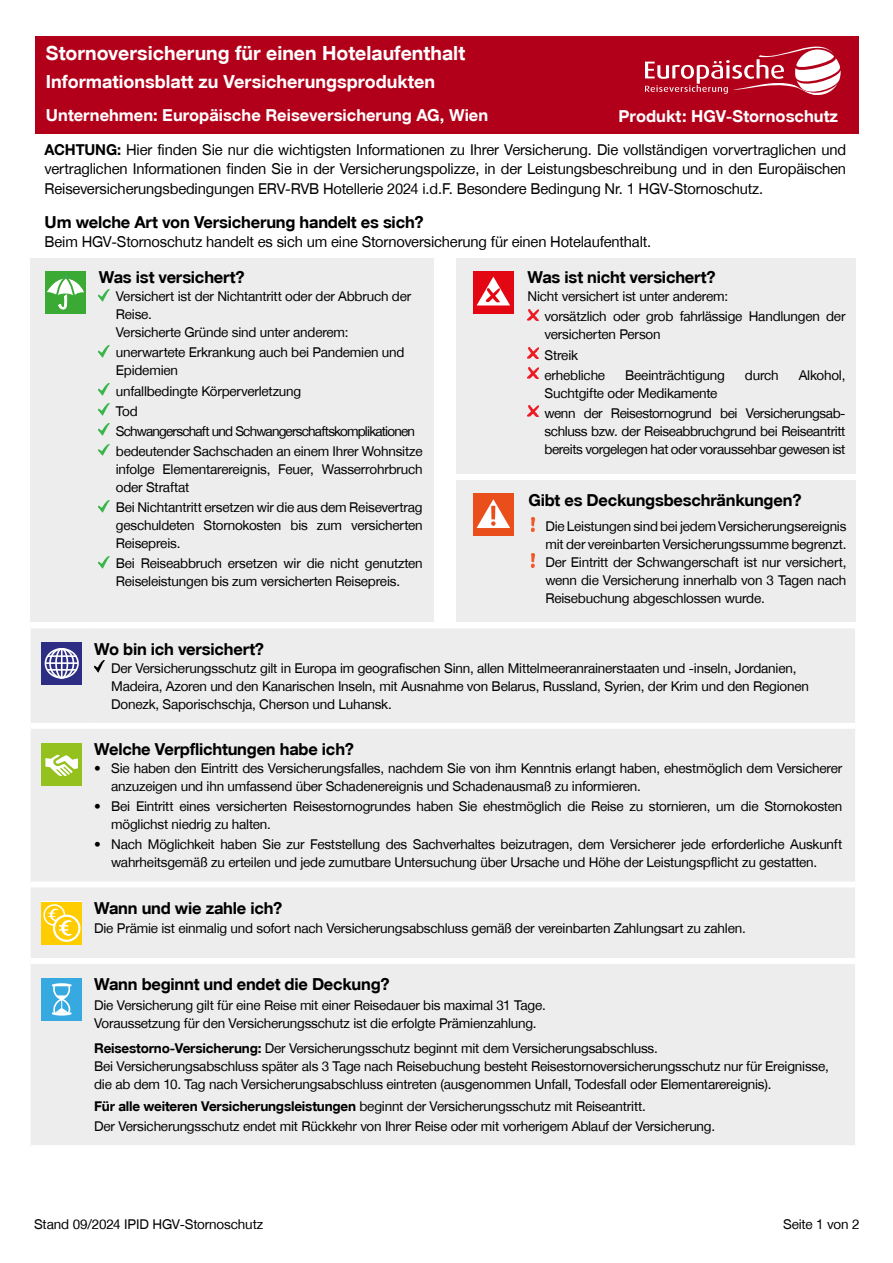
<style>
.page{position:relative;width:893px;height:1263px;background:#fff}
.page>*{position:absolute;margin:0;border:0;box-sizing:border-box;transform-origin:0 0}
.Form_title{font:19.5px "Helvetica Fet";color:#fff}
.Form_sub_title{font:18px "Helvetica Fet";color:#fff}
.Überschrift_2_-_Fragen{font:16.5px "Helvetica Fet";letter-spacing:-.015em;color:#000}
.Company_Product_header{font:16.5px "Helvetica Fet";color:#fff}
.Form_intro{font:15px/19.5px "Helvetica Nor";letter-spacing:-.01em;color:#000;text-align:justify}
.Covered_bullets{font:13.5px/18px "Helvetica Nor";letter-spacing:-.015em;color:#000}
.Fließtext_ohne_Aufz{font:13.5px/18px "Helvetica Nor";letter-spacing:-.015em;color:#000}
.Covered_bullets-2{font:13.5px "Helvetica Nor";letter-spacing:-.06em;color:#000}
.Impressium{font:13.5px "Helvetica Nor";letter-spacing:-.01em;color:#000}
.s1{font-family:"Helvetica Fet"}
</style>
<div class="page">
<div style="left:31px;top:258px;width:403px;height:363px;background:#ededed"></div>
<div style="left:456px;top:258px;width:400px;height:216px;background:#ededed"></div>
<svg style="left:99px;top:289px;width:11px;height:12px"></svg>
<svg style="left:99px;top:345px;width:11px;height:12px"></svg>
<svg style="left:99px;top:384px;width:11px;height:12px"></svg>
<svg style="left:99px;top:404px;width:11px;height:12px"></svg>
<svg style="left:99px;top:424px;width:11px;height:12px"></svg>
<svg style="left:99px;top:444px;width:11px;height:12px"></svg>
<svg style="left:99px;top:500px;width:11px;height:12px"></svg>
<svg style="left:99px;top:556px;width:11px;height:12px"></svg>
<svg style="left:527px;top:309px;width:11px;height:11px"></svg>
<svg style="left:527px;top:348px;width:11px;height:10px"></svg>
<svg style="left:527px;top:368px;width:11px;height:11px"></svg>
<svg style="left:527px;top:406px;width:11px;height:11px"></svg>
<div style="left:456px;top:480px;width:399px;height:141px;background:#ededed"></div>
<svg style="left:531px;top:518px;width:4px;height:13px"></svg>
<svg style="left:531px;top:554px;width:4px;height:13px"></svg>
<div style="left:31px;top:628px;width:824px;height:517px;background:#ededed"></div>
<div style="left:90px;top:723px;width:765px;height:6px;background:#fff"></div>
<div style="left:90px;top:881px;width:765px;height:6px;background:#fff"></div>
<div style="left:90px;top:958px;width:765px;height:6px;background:#fff"></div>
<div style="left:31px;top:723px;width:59px;height:6px;background:#fff"></div>
<div style="left:31px;top:881px;width:59px;height:6px;background:#fff"></div>
<div style="left:31px;top:958px;width:59px;height:6px;background:#fff"></div>
<svg style="left:41px;top:642px;width:41px;height:43px"></svg>
<div style="left:45px;top:648px;width:34px;height:31px;border:2px solid #fff;border-radius:50%"></div>
<div style="left:49px;top:648px;width:25px;height:31px;border:2px solid #fff;border-radius:50%"></div>
<div style="left:55px;top:648px;width:13px;height:31px;border:2px solid #fff;border-radius:50%"></div>
<hr style="left:61px;top:649px;width:2px;height:30px;background:#fff">
<hr style="left:48px;top:655px;width:28px;height:2px;background:#fff">
<hr style="left:48px;top:669px;width:28px;height:2px;background:#fff">
<hr style="left:45px;top:662px;width:33px;height:2px;background:#fff">
<svg style="left:94px;top:661px;width:11px;height:12px"></svg>
<div style="left:41px;top:743px;width:41px;height:42px;background:#95c11f"></div>
<svg style="left:45px;top:754px;width:33px;height:23px"></svg>
<div style="left:41px;top:901px;width:41px;height:43px;background:#fff"></div>
<div style="left:41px;top:902px;width:41px;height:42px;background:#fc0"></div>
<div style="left:43px;top:904px;width:22px;height:22px;border:2px solid #fff;border-radius:50%"></div>
<svg style="left:54px;top:916px;width:25px;height:25px"></svg>
<div style="left:53px;top:915px;width:28px;height:27px;border:2px solid #fff;border-radius:50%"></div>
<svg style="left:47px;top:907px;width:26px;height:30px"></svg>
<div style="left:41px;top:978px;width:41px;height:43px;background:#36a9e1"></div>
<svg style="left:52px;top:983px;width:19px;height:33px"></svg>
<div style="left:473px;top:493px;width:41px;height:43px;background:#e94e1b"></div>
<svg style="left:477px;top:499px;width:33px;height:29px"></svg>
<div style="left:45px;top:271px;width:41px;height:42px;background:#3aaa35"></div>
<svg style="left:47px;top:274px;width:37px;height:35px"></svg>
<div style="left:473px;top:271px;width:41px;height:42px;background:#e30613"></div>
<svg style="left:477px;top:277px;width:33px;height:28px"></svg>
<div style="left:35px;top:36px;width:824px;height:98px;background:#b2001a"></div>
<svg style="left:645px;top:46px;width:196px;height:49px"></svg>
<h1 class="Form_title" style="left:46px;top:41px;width:421px">Stornoversicherung für einen Hotelaufenthalt</h1>
<h1 class="Form_sub_title" style="left:46px;top:71px;width:391px">Informationsblatt zu Versicherungsprodukten</h1>
<h1 class="Company_Product_header" style="left:46px;top:105px;width:444px">Unternehmen: Europäische Reiseversicherung AG, Wien</h1>
<h1 class="Company_Product_header" style="left:619px;top:106px;width:221px">Produkt: HGV-Stornoschutz</h1>
<p class="Form_intro" style="left:45px;top:139px;width:803px"><span class="s1">ACHTUNG:</span> Hier finden Sie nur die wichtigsten Informationen zu Ihrer Versicherung. Die vollständigen vorvertraglichen und vertraglichen Informationen finden Sie in der Versicherungspolizze, in der Leistungsbeschreibung und in den Europäischen Reiseversicherungsbedingungen ERV-RVB Hotellerie 2024 i.d.F. Besondere Bedingung Nr. 1 HGV-Stornoschutz.</p>
<h2 class="Überschrift_2_-_Fragen" style="left:45px;top:211px;width:381px">Um welche Art von Versicherung handelt es sich?</h2>
<p class="Form_intro" style="left:45px;top:232px;width:608px">Beim HGV-Stornoschutz handelt es sich um eine Stornoversicherung für einen Hotelaufenthalt.</p>
<h2 class="Überschrift_2_-_Fragen" style="left:99px;top:267px;width:147px">Was ist versichert?</h2>
<p class="Covered_bullets" style="left:116px;top:287px;width:297px">Versichert ist der Nichtantritt oder der Abbruch der<br>Reise.<br>Versicherte Gründe sind unter anderem:</p>
<p class="Covered_bullets" style="left:116px;top:343px;width:290px">unerwartete Erkrankung auch bei Pandemien und<br>Epidemien</p>
<p class="Covered_bullets" style="left:116px;top:382px;width:187px">unfallbedingte Körperverletzung</p>
<p class="Covered_bullets" style="left:116px;top:402px;width:23px">Tod</p>
<p class="Covered_bullets-2" style="left:116px;top:423px;width:301px">Schwangerschaft und Schwangerschaftskomplikationen</p>
<p class="Covered_bullets" style="left:116px;top:442px;width:308px;text-align:justify">bedeutender Sachschaden an einem Ihrer Wohnsitze infolge Elementarereignis, Feuer, Wasserrohrbruch oder Straftat</p>
<p class="Covered_bullets" style="left:116px;top:498px;width:308px;text-align:justify">Bei Nichtantritt ersetzen wir die aus dem Reisevertrag geschuldeten Stornokosten bis zum versicherten Reisepreis.</p>
<p class="Covered_bullets" style="left:116px;top:554px;width:308px">Bei Reiseabbruch ersetzen wir die nicht genutzten<br>Reiseleistungen bis zum versicherten Reisepreis.</p>
<h2 class="Überschrift_2_-_Fragen" style="left:527px;top:267px;width:190px">Was ist nicht versichert?</h2>
<p class="Covered_bullets" style="left:527px;top:287px;width:202px">Nicht versichert ist unter anderem:</p>
<p class="Covered_bullets" style="left:544px;top:307px;width:302px">vorsätzlich oder grob fahrlässige Handlungen der versicherten Person</p>
<p class="Covered_bullets" style="left:544px;top:346px;width:35px">Streik</p>
<p class="Covered_bullets" style="left:544px;top:366px;width:62px">erhebliche</p>
<p class="Covered_bullets" style="left:625px;top:366px;width:101px">Beeinträchtigung</p>
<p class="Covered_bullets" style="left:745px;top:366px;width:35px">durch</p>
<p class="Covered_bullets" style="left:799px;top:366px;width:48px">Alkohol,</p>
<p class="Covered_bullets" style="left:544px;top:384px;width:174px">Suchtgifte oder Medikamente</p>
<p class="Covered_bullets" style="left:544px;top:404px;width:302px;text-align:justify">wenn der Reisestornogrund bei Versicherungsab&shy;schluss bzw. der Reiseabbruchgrund bei Reiseantritt bereits vorgelegen hat oder voraussehbar gewesen ist</p>
<h2 class="Überschrift_2_-_Fragen" style="left:528px;top:490px;width:275px">Gibt es Deckungsbeschränkungen?</h2>
<p class="Covered_bullets" style="left:545px;top:517px;width:303px">Die Leistungen sind bei jedem Versicherungsereignis mit der vereinbarten Versicherungssumme begrenzt.</p>
<p class="Covered_bullets" style="left:545px;top:553px;width:303px;text-align:justify">Der Eintritt der Schwangerschaft ist nur versichert, wenn die Versicherung innerhalb von 3 Tagen nach Reisebuchung abgeschlossen wurde.</p>
<h2 class="Überschrift_2_-_Fragen" style="left:94px;top:639px;width:171px">Wo bin ich versichert?</h2>
<p class="Covered_bullets" style="left:111px;top:659px;width:699px">Der Versicherungsschutz gilt in Europa im geografischen Sinn, allen Mittelmeeranrainerstaaten und -inseln, Jordanien,<br>Madeira, Azoren und den Kanarischen Inseln, mit Ausnahme von Belarus, Russland, Syrien, der Krim und den Regionen<br>Donezk, Saporischschja, Cherson und Luhansk.</p>
<h2 class="Überschrift_2_-_Fragen" style="left:94px;top:739px;width:261px">Welche Verpflichtungen habe ich?</h2>
<p class="Covered_bullets" style="left:111px;top:759px;width:733px;text-indent:-17px">• Sie haben den Eintritt des Versicherungsfalles, nachdem Sie von ihm Kenntnis erlangt haben, ehestmöglich dem Versicherer anzuzeigen und ihn umfassend über Schadenereignis und Schadenausmaß zu informieren.</p>
<p class="Covered_bullets" style="left:111px;top:797px;width:732px;text-indent:-17px">• Bei Eintritt eines versicherten Reisestornogrundes haben Sie ehestmöglich die Reise zu stornieren, um die Stornokosten möglichst niedrig zu halten.</p>
<p class="Covered_bullets" style="left:94px;top:835px;width:750px;text-align:center">• Nach Möglichkeit haben Sie zur Feststellung des Sachverhaltes beizutragen, dem Versicherer jede erforderliche Auskunft wahrheitsgemäß zu erteilen und jede zumutbare Untersuchung über Ursache und Höhe der Leistungspflicht zu gestatten.</p>
<h2 class="Überschrift_2_-_Fragen" style="left:94px;top:898px;width:190px">Wann und wie zahle ich?</h2>
<p class="Covered_bullets" style="left:94px;top:919px;width:653px">Die Prämie ist einmalig und sofort nach Versicherungsabschluss gemäß der vereinbarten Zahlungsart zu zahlen.</p>
<h2 class="Überschrift_2_-_Fragen" style="left:94px;top:974px;width:297px">Wann beginnt und endet die Deckung?</h2>
<p class="Fließtext_ohne_Aufz" style="left:94px;top:996px;width:453px">Die Versicherung gilt für eine Reise mit einer Reisedauer bis maximal 31 Tage.<br>Voraussetzung für den Versicherungsschutz ist die erfolgte Prämienzahlung.</p>
<p class="Fließtext_ohne_Aufz" style="left:94px;top:1039px;width:736px"><span class="s1">Reisestorno-Versicherung:</span> Der Versicherungsschutz beginnt mit dem Versicherungsabschluss.<br>Bei Versicherungsabschluss später als 3 Tage nach Reisebuchung besteht Reisestornoversicherungsschutz nur für Ereignisse, die ab dem 10. Tag nach Versicherungsabschluss eintreten (ausgenommen Unfall, Todesfall oder Elementarereignis).</p>
<p class="Fließtext_ohne_Aufz" style="left:94px;top:1097px;width:553px"><span class="s1">Für alle weiteren Versicherungsleistungen</span> beginnt der Versicherungsschutz mit Reiseantritt.</p>
<p class="Fließtext_ohne_Aufz" style="left:94px;top:1117px;width:623px">Der Versicherungsschutz endet mit Rückkehr von Ihrer Reise oder mit vorherigem Ablauf der Versicherung.</p>
<p class="Impressium" style="left:34px;top:1216px;width:231px">Stand 09/2024 IPID HGV-Stornoschutz</p>
<p class="Fließtext_ohne_Aufz" style="left:783px;top:1215px;width:78px">Seite 1 von 2</p>
</div>
